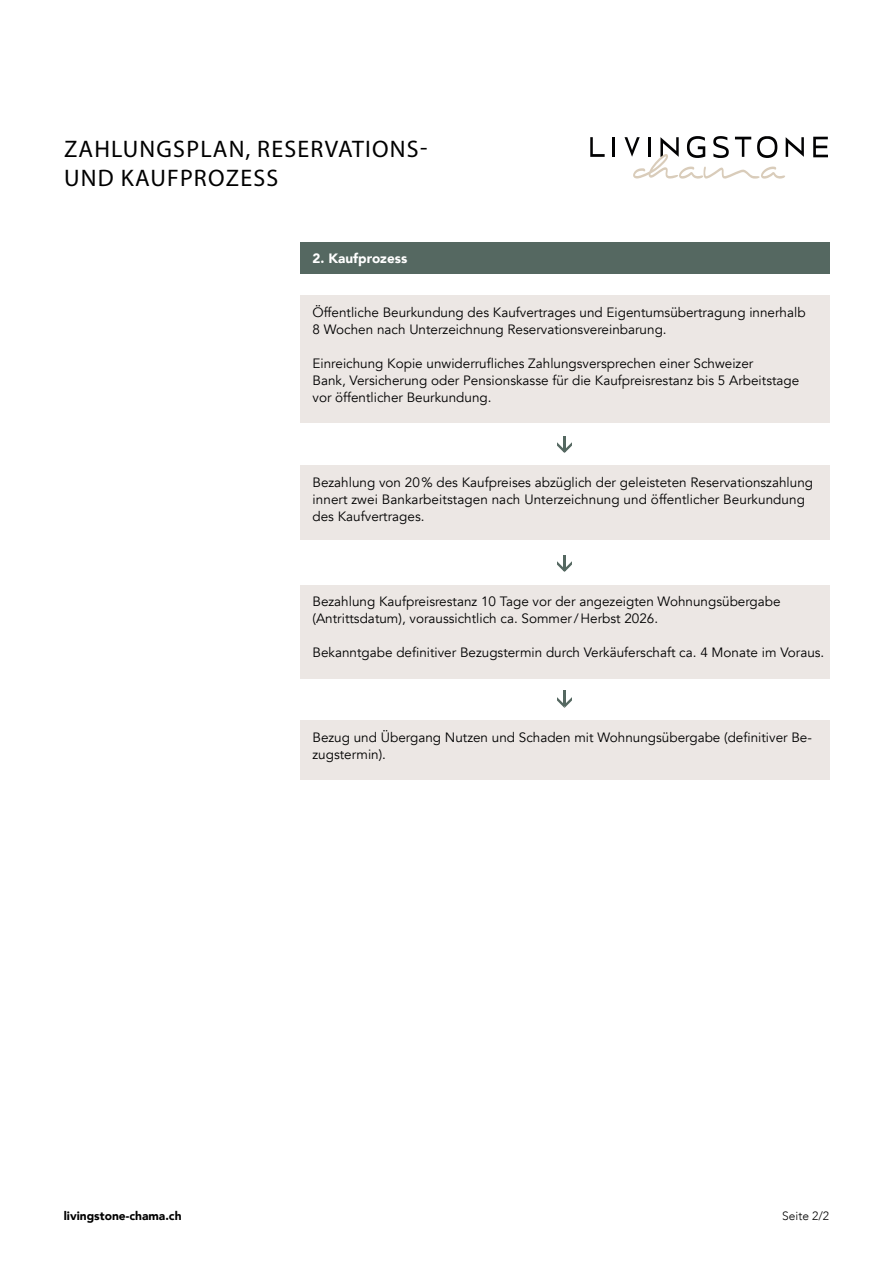
<style>
.page{position:relative;width:893px;height:1263px;background:#fff}
.page>*{position:absolute;margin:0;border:0;box-sizing:border-box;transform-origin:0 0}
.t1{font:24px/28.7px "Myriad Pro";letter-spacing:.05em;color:#000}
.t2{font:13.5px/17px "Avenir";color:#000}
.t3{font:900 13.5px "Avenir";color:#fff}
.t4{font:900 12px "Avenir";color:#000}
.t5{font:300 12px "Avenir";color:#000}
</style>
<div class="page">
<div style="left:300px;top:296px;width:529px;height:127px;background:#ece7e4"></div>
<div style="left:300px;top:466px;width:529px;height:74px;background:#ece7e4"></div>
<div style="left:300px;top:585px;width:529px;height:93px;background:#ece7e4"></div>
<div style="left:300px;top:721px;width:529px;height:59px;background:#ece7e4"></div>
<div style="left:300px;top:242px;width:529px;height:32px;background:#556861"></div>
<svg style="left:557px;top:442px;width:15px;height:11px"></svg>
<hr style="left:563px;top:436px;width:3px;height:15px;background:#556861">
<svg style="left:557px;top:561px;width:15px;height:11px"></svg>
<hr style="left:563px;top:555px;width:3px;height:15px;background:#556861">
<svg style="left:557px;top:697px;width:15px;height:11px"></svg>
<hr style="left:563px;top:691px;width:3px;height:15px;background:#556861">
<svg style="left:590px;top:136px;width:238px;height:43px"></svg>
<h1 class="t1" style="left:64px;top:135px;width:365px">ZAHLUNGSPLAN, RESERVATIONS-<br>UND KAUFPROZESS</h1>
<p class="t3" style="left:313px;top:247px;width:96px">2. Kaufprozess</p>
<p class="t2" style="left:313px;top:304px;width:495px">Öffentliche Beurkundung des Kaufvertrages und Eigentumsübertragung innerhalb<br>8 Wochen nach Unterzeichnung Reservationsvereinbarung.</p>
<p class="t2" style="left:313px;top:355px;width:488px">Einreichung Kopie unwiderrufliches Zahlungsversprechen einer Schweizer<br>Bank, Versicherung oder Pensionskasse für die Kaufpreisrestanz bis 5 Arbeitstage vor öffentlicher Beurkundung.</p>
<p class="t2" style="left:313px;top:474px;width:502px">Bezahlung von 20% des Kaufpreises abzüglich der geleisteten Reservationszahlung innert zwei Bankarbeitstagen nach Unterzeichnung und öffentlicher Beurkundung des Kaufvertrages.</p>
<p class="t2" style="left:313px;top:593px;width:470px">Bezahlung Kaufpreisrestanz 10 Tage vor der angezeigten Wohnungsübergabe (Antrittsdatum), voraussichtlich ca. Sommer/Herbst 2026.</p>
<p class="t2" style="left:313px;top:644px;width:513px">Bekanntgabe definitiver Bezugstermin durch Verkäuferschaft ca. 4 Monate im Voraus.</p>
<p class="t2" style="left:313px;top:729px;width:501px">Bezug und Übergang Nutzen und Schaden mit Wohnungsübergabe (definitiver Be&shy;zugstermin).</p>
<p class="t4" style="left:64px;top:1206px;width:119px">livingstone-chama.ch</p>
<p class="t5" style="left:782px;top:1209px;width:48px">Seite 2/2</p>
</div>
